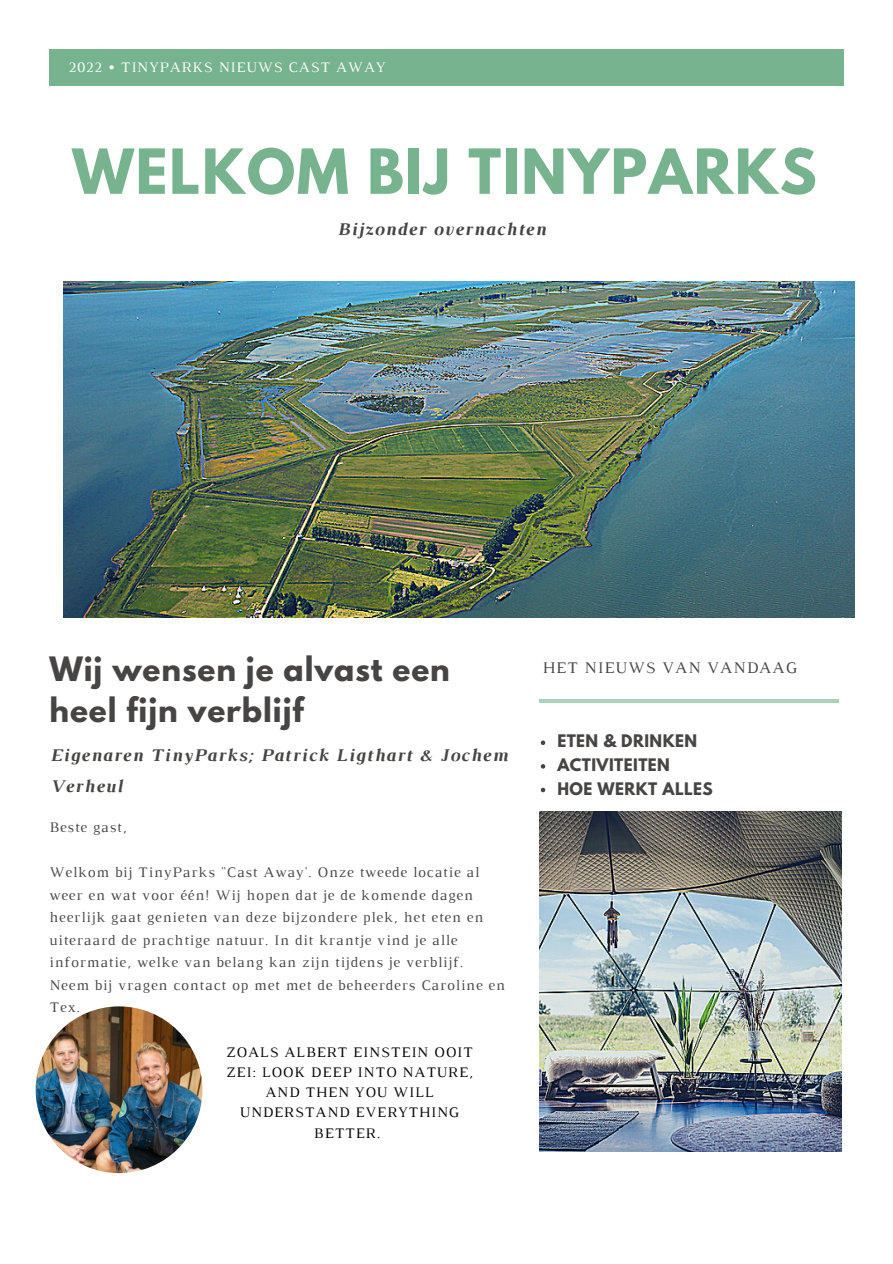
<style>
.page{position:relative;width:893px;height:1264px;background:#fff}
.page>*{position:absolute;margin:0;border:0;box-sizing:border-box;transform-origin:0 0}
.t1{font:700 55.05px "League Spartan";letter-spacing:.03em;color:#76b38e}
.t2{font:700 29.7px/41.5px "League Spartan";letter-spacing:.03em;color:#464544}
.t3{font:italic 700 18.15px/31.5px "Luthier";letter-spacing:.06em;color:#464544}
.t4{font:16.5px "Luthier";letter-spacing:.06em;color:#464544}
.t5{font:700 15.3px/23.5px "League Spartan";letter-spacing:.03em;color:#464544}
.t6{font:14.85px/22.5px "Luthier";letter-spacing:.06em;color:#464544}
.t7{font:14.85px/20.2px "Luthier";letter-spacing:.06em;color:#000;text-align:center}
.t8{font:14.85px "Luthier";letter-spacing:.06em;color:#fff}
</style>
<div class="page">
<div style="left:49px;top:49px;width:794px;height:36px;background:#76b38e"></div>
<svg style="left:540px;top:740px;width:5px;height:5px"></svg>
<svg style="left:540px;top:764px;width:5px;height:4px"></svg>
<svg style="left:540px;top:787px;width:5px;height:5px"></svg>
<hr style="left:540px;top:699px;width:299px;height:4px;background:#acd1bb">
<img style="left:64px;top:281px;width:790px;height:336px">
<img style="left:539px;top:811px;width:302px;height:340px">
<img style="left:36px;top:1006px;width:166px;height:167px;border-radius:50%">
<p class="t8" style="left:69px;top:61px;width:318px">2022 • TINYPARKS NIEUWS CAST AWAY</p>
<h1 class="t1" style="left:72px;top:144px;width:746px">WELKOM BIJ TINYPARKS</h1>
<p class="t3" style="left:337px;top:215px;width:210px">Bijzonder overnachten</p>
<h2 class="t2" style="left:49px;top:652px;width:402px">Wij wensen je alvast een heel fijn verblijf</h2>
<p class="t3" style="left:49px;top:740px;width:459px">Eigenaren TinyParks; Patrick Ligthart &amp; Jochem<br>Verheul</p>
<p class="t6" style="left:49px;top:817px;width:79px">Beste gast,</p>
<p class="t6" style="left:49px;top:862px;width:457px">Welkom bij TinyParks "Cast Away'. Onze tweede locatie al weer en wat voor één! Wij hopen dat je de komende dagen heerlijk gaat genieten van deze bijzondere plek, het eten en uiteraard de prachtige natuur. In dit krantje vind je alle informatie, welke van belang kan zijn tijdens je verblijf.<br>Neem bij vragen contact op met met de beheerders Caroline en Tex.</p>
<p class="t7" style="left:226px;top:1042px;width:248px">ZOALS ALBERT EINSTEIN OOIT<br>ZEI: LOOK DEEP INTO NATURE,<br>AND THEN YOU WILL<br>UNDERSTAND EVERYTHING<br>BETTER.</p>
<p class="t4" style="left:543px;top:661px;width:256px">HET NIEUWS VAN VANDAAG</p>
<p class="t5" style="left:557px;top:731px;width:157px">ETEN &amp; DRINKEN<br>ACTIVITEITEN<br>HOE WERKT ALLES</p>
</div>
